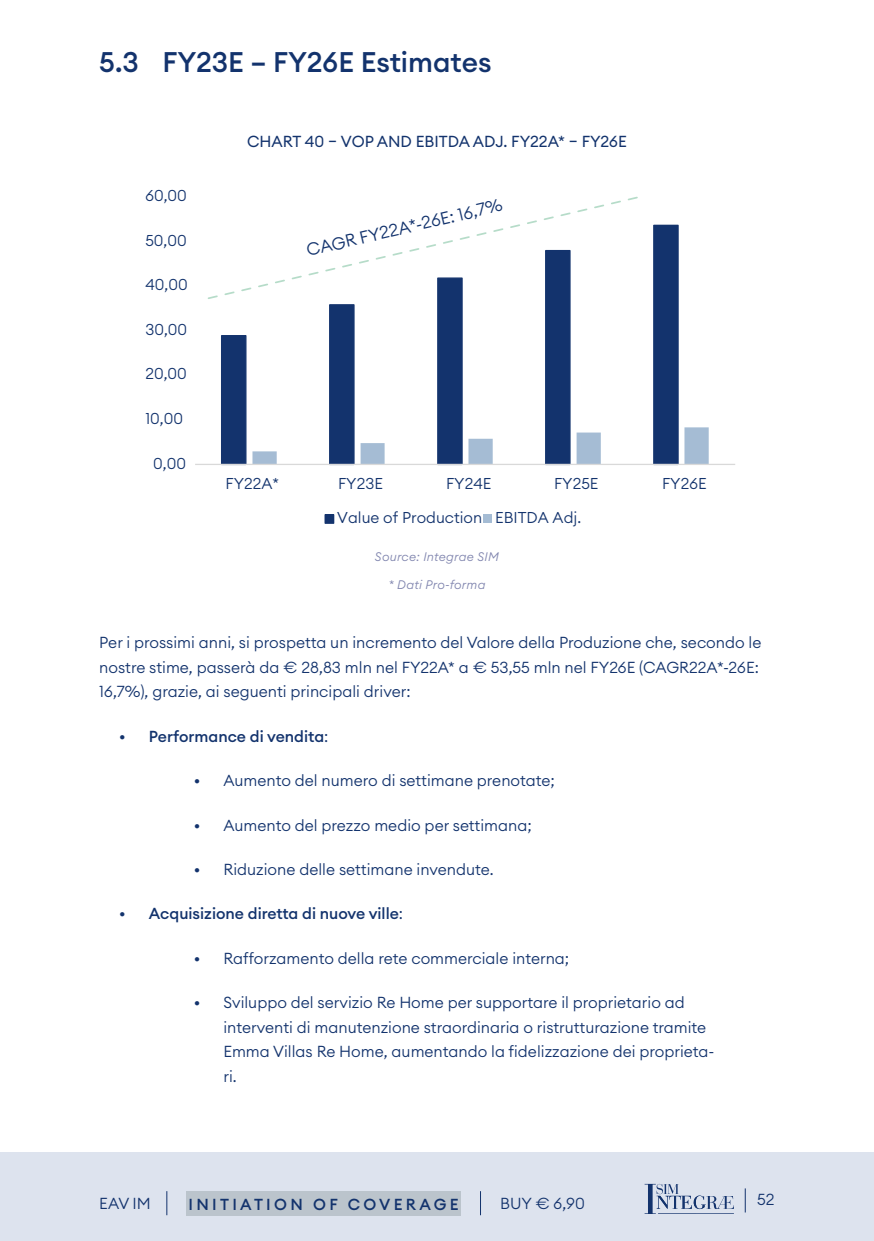
<style>
.page{position:relative;width:874px;height:1241px;background:#fff}
.page>*{position:absolute;margin:0;border:0;box-sizing:border-box;transform-origin:0 0}
.t1{font:500 28px "Euclid Circular A";color:#13336d}
.t2{font:300 17.32px "Euclid Circular A";color:#13336d}
.t3{font:300 15.75px/24.5px "Euclid Circular A";color:#13336d}
.t4{font:500 15.75px "Euclid Circular A";color:#13336d}
.t5{font:15.75px "Euclid Circular A";color:#13336d}
.t6{font:500 15.75px "Euclid Circular A";letter-spacing:.21em;color:#13336d}
.t7{font:300 15.58px "Euclid Circular A";color:#13336d}
.t8{font:italic 300 12.25px "Euclid Circular A";letter-spacing:.02em;color:#8186af}
.s1{font-weight:300}
</style>
<div class="page">
<div style="left:0;top:1152px;width:873px;height:88px;background:#dde3ee"></div>
<svg style="left:166px;top:1191px;width:1px;height:23px"></svg>
<div style="left:186px;top:1191px;width:274px;height:24px;background:#bbc4cc"></div>
<svg style="left:480px;top:1191px;width:1px;height:23px"></svg>
<svg style="left:744px;top:1188px;width:1px;height:24px"></svg>
<svg style="left:644px;top:1183px;width:89px;height:30px"></svg>
<svg style="left:221px;top:224px;width:458px;height:239px"></svg>
<svg style="left:252px;top:427px;width:456px;height:36px"></svg>
<hr style="left:195px;top:463px;width:539px;height:2px;background:#d9d9d9">
<div style="left:325px;top:514px;width:8px;height:9px;background:#13336d"></div>
<div style="left:324px;top:514px;width:10px;height:10px;border:1px solid #13336d"></div>
<div style="left:482px;top:514px;width:9px;height:9px;background:#a5bcd4"></div>
<svg style="left:207px;top:196px;width:433px;height:104px"></svg>
<h1 class="t1" style="left:99px;top:44px;width:393px">5.3 FY23E – FY26E Estimates</h1>
<p class="t7" style="left:145px;top:185px;width:43px">60,00</p>
<p class="t7" style="left:145px;top:230px;width:43px">50,00</p>
<p class="t7" style="left:145px;top:274px;width:44px">40,00</p>
<p class="t7" style="left:145px;top:319px;width:43px">30,00</p>
<p class="t7" style="left:145px;top:364px;width:43px">20,00</p>
<p class="t7" style="left:145px;top:408px;width:39px">10,00</p>
<p class="t7" style="left:153px;top:453px;width:34px">0,00</p>
<p class="t5" style="left:247px;top:131px;width:381px">CHART 40 – VOP AND EBITDA ADJ. FY22A* – FY26E</p>
<p class="t2" style="left:304px;top:239px;width:193px;rotate:-13deg">C AG R FY22A*-26E:16,7%</p>
<p class="t7" style="left:225px;top:473px;width:55px">FY22A*</p>
<p class="t7" style="left:338px;top:473px;width:46px">FY23E</p>
<p class="t7" style="left:446px;top:473px;width:47px">FY24E</p>
<p class="t7" style="left:554px;top:473px;width:46px">FY25E</p>
<p class="t7" style="left:662px;top:473px;width:46px">FY26E</p>
<p class="t7" style="left:337px;top:507px;width:245px">Value of Production EBITDA Adj.</p>
<p class="t8" style="left:375px;top:548px;width:125px">Source: Integrae SIM</p>
<p class="t8" style="left:388px;top:576px;width:98px">* Dati Pro-forma</p>
<p class="t3" style="left:99px;top:630px;width:663px">Per i prossimi anni, si prospetta un incremento del Valore della Produzione che, secondo le nostre stime, passerà da € 28,83 mln nel FY22A* a € 53,55 mln nel FY26E (CAGR22A*-26E:<br>16,7%), grazie, ai seguenti principali driver:</p>
<p class="t4" style="left:119px;top:726px;width:211px">• Performance di vendita<span class="s1">:</span></p>
<p class="t3" style="left:193px;top:768px;width:362px">• Aumento del numero di settimane prenotate;</p>
<p class="t3" style="left:193px;top:812px;width:339px">• Aumento del prezzo medio per settimana;</p>
<p class="t3" style="left:193px;top:856px;width:301px">• Riduzione delle settimane invendute.</p>
<p class="t4" style="left:119px;top:903px;width:285px">• Acquisizione diretta di nuove ville<span class="s1">:</span></p>
<p class="t3" style="left:193px;top:945px;width:377px">• Rafforzamento della rete commerciale interna;</p>
<p class="t3" style="left:223px;top:989px;width:492px;text-indent:-30px">• Sviluppo del servizio Re Home per supportare il proprietario ad interventi di manutenzione straordinaria o ristrutturazione tramite Emma Villas Re Home, aumentando la fidelizzazione dei proprieta&shy;ri.</p>
<p class="t7" style="left:441px;top:808px;width:43px">13,5%</p>
<p class="t7" style="left:222px;top:860px;width:40px">10,1%</p>
<p class="t7" style="left:142px;top:912px;width:39px">8,0%</p>
<p class="t7" style="left:228px;top:1011px;width:38px">2,5%</p>
<p class="t7" style="left:218px;top:1052px;width:55px">FY22A*</p>
<p class="t7" style="left:441px;top:1052px;width:47px">FY24E</p>
<p class="t7" style="left:550px;top:1052px;width:46px">FY25E</p>
<p class="t7" style="left:659px;top:1052px;width:46px">FY26E</p>
<p class="t3" style="left:99px;top:1190px;width:53px">EAV IM</p>
<p class="t6" style="left:188px;top:1194px;width:272px">INITIATION OF COVERAGE</p>
<p class="t3" style="left:500px;top:1190px;width:86px">BUY € 6,90</p>
<p class="t3" style="left:756px;top:1186px;width:19px">52</p>
</div>
